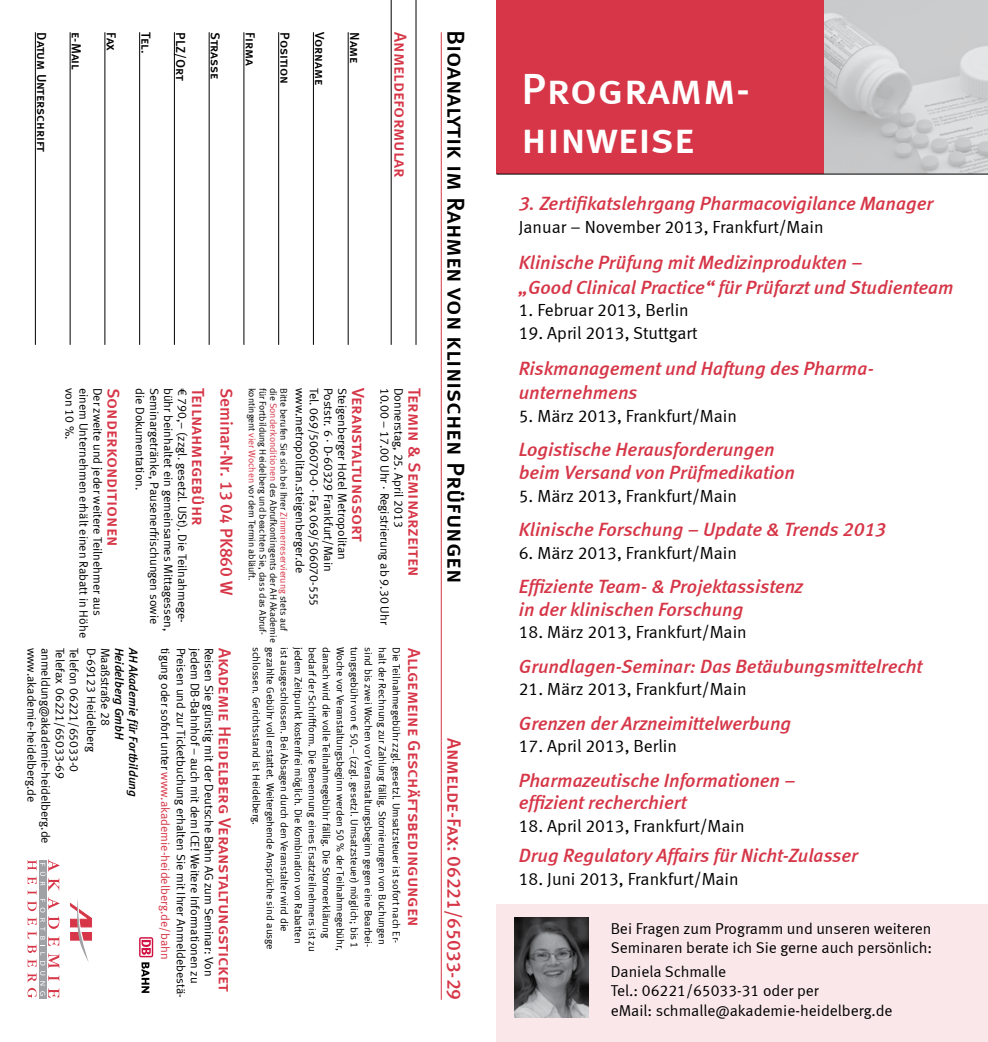
<style>
.page{position:relative;width:988px;height:1042px;background:#fff}
.page>*{position:absolute;margin:0;border:0;box-sizing:border-box;transform-origin:0 0}
.t1{font:43.75px/49px "Meta Medium LF Caps";color:#fff}
.t2{font:24.5px "Meta Medium LF Caps";color:#000}
.t3{font:italic 19.25px/22.8px "Meta Medium LF";color:#d63647}
.t4{font:19.25px "Meta Medium LF Caps";color:#d63647}
.t5{font:17.5px "Meta Normal LF";color:#000}
.t6{font:17.5px "Meta Medium LF Caps";letter-spacing:-.005em;color:#d63647}
.t7{font:17.5px "Meta Medium LF";color:#d63647}
.t8{font:15.75px/19.2px "Meta Normal LF";color:#000}
.t9{font:13.12px "Meta Medium LF Caps";letter-spacing:-.005em;color:#000}
.t10{font:12.25px "Meta Normal LF";color:#000}
.t11{font:12.25px "Meta Normal LF";color:#d63647}
.t12{font:italic 12.25px "Meta Medium LF";color:#000}
.t13{font:10.5px "Meta Normal LF";color:#000}
.t14{font:9.62px/10.5px "Meta Normal LF";color:#000}
.s1{color:#d63647}
.s2{color:#000}
</style>
<div class="page">
<img style="left:823px;top:0;width:164px;height:174px">
<div style="left:496px;top:0;width:327px;height:174px;background:#d63647"></div>
<hr style="left:440px;top:32px;width:1px;height:968px;background:#d63647">
<hr style="left:415px;top:0;width:1px;height:345px;background:#000">
<hr style="left:390px;top:0;width:1px;height:345px;background:#000">
<hr style="left:347px;top:32px;width:1px;height:313px;background:#000">
<hr style="left:313px;top:32px;width:1px;height:313px;background:#000">
<hr style="left:278px;top:32px;width:1px;height:313px;background:#000">
<hr style="left:243px;top:32px;width:1px;height:313px;background:#000">
<hr style="left:209px;top:32px;width:1px;height:313px;background:#000">
<hr style="left:174px;top:32px;width:1px;height:313px;background:#000">
<hr style="left:139px;top:32px;width:1px;height:313px;background:#000">
<hr style="left:104px;top:32px;width:1px;height:313px;background:#000">
<hr style="left:70px;top:32px;width:1px;height:313px;background:#000">
<hr style="left:35px;top:32px;width:1px;height:313px;background:#000">
<svg style="left:70px;top:899px;width:22px;height:63px"></svg>
<svg style="left:28px;top:859px;width:31px;height:139px"></svg>
<hr style="left:496px;top:174px;width:491px;height:1px;background:#000">
<svg style="left:139px;top:937px;width:14px;height:20px"></svg>
<div style="left:140px;top:938px;width:12px;height:18px;background:#fcf2f5"></div>
<svg style="left:141px;top:940px;width:10px;height:15px"></svg>
<svg style="left:141px;top:962px;width:8px;height:31px"></svg>
<div style="left:496px;top:904px;width:491px;height:138px;background:#fae7e9"></div>
<img style="left:514px;top:918px;width:74px;height:99px">
<p class="t9" style="left:49px;top:32px;width:121px;rotate:90deg">Datum Unterschrift</p>
<p class="t9" style="left:84px;top:32px;width:39px;rotate:90deg">e-Mail</p>
<p class="t9" style="left:119px;top:32px;width:20px;rotate:90deg">Fax</p>
<p class="t9" style="left:154px;top:32px;width:22px;rotate:90deg">Tel.</p>
<p class="t9" style="left:188px;top:32px;width:50px;rotate:90deg">PLZ/Ort</p>
<p class="t9" style="left:223px;top:32px;width:48px;rotate:90deg">Strasse</p>
<p class="t9" style="left:258px;top:32px;width:35px;rotate:90deg">Firma</p>
<p class="t9" style="left:292px;top:32px;width:54px;rotate:90deg">Position</p>
<p class="t9" style="left:327px;top:32px;width:54px;rotate:90deg">Vorname</p>
<p class="t9" style="left:362px;top:32px;width:33px;rotate:90deg">Name</p>
<h3 class="t6" style="left:410px;top:32px;width:147px;rotate:90deg">Anmeldeformular</h3>
<h2 class="t2" style="left:470px;top:30px;width:555px;rotate:90deg">Bioanalytik im Rahmen von klinischen Prüfungen</h2>
<p class="t14" style="left:289px;top:388px;width:245px;rotate:90deg">Bitte berufen Sie sich bei Ihrer <span class="s1">Zimmerreservierung</span> stets auf</p>
<p class="t10" style="left:307px;top:388px;width:187px;rotate:90deg">www.metropolitan.steigenberger.de</p>
<p class="t10" style="left:321px;top:388px;width:220px;rotate:90deg">Tel. 069/506070-0 · Fax 069/506070-555</p>
<p class="t10" style="left:335px;top:388px;width:185px;rotate:90deg">Poststr. 6 · D-60329 Frankfurt/Main</p>
<p class="t10" style="left:349px;top:388px;width:173px;rotate:90deg">Steigenberger Hotel Metropolitan</p>
<h3 class="t6" style="left:368px;top:388px;width:156px;rotate:90deg">Veranstaltungsort</h3>
<p class="t10" style="left:391px;top:388px;width:238px;rotate:90deg">10.00 – 17.00 Uhr · Registrierung ab 9.30 Uhr</p>
<p class="t10" style="left:405px;top:388px;width:141px;rotate:90deg">Donnerstag, 25. April 2013</p>
<h3 class="t6" style="left:424px;top:388px;width:190px;rotate:90deg">Termin &amp; Seminarzeiten</h3>
<p class="t10" style="left:77px;top:388px;width:53px;rotate:90deg">von 10 %.</p>
<p class="t10" style="left:91px;top:388px;width:252px;rotate:90deg">einem Unternehmen erhält einen Rabatt in Höhe</p>
<p class="t10" style="left:105px;top:388px;width:229px;rotate:90deg">Der zweite und jeder weitere Teilnehmer aus</p>
<h3 class="t6" style="left:124px;top:388px;width:160px;rotate:90deg">Sonderkonditionen</h3>
<p class="t10" style="left:147px;top:388px;width:104px;rotate:90deg">die Dokumentation.</p>
<p class="t10" style="left:161px;top:388px;width:238px;rotate:90deg">Seminargetränke, Pausenerfrischungen sowie</p>
<p class="t10" style="left:175px;top:388px;width:245px;rotate:90deg">bühr beinhaltet ein gemeinsames Mittagessen,</p>
<p class="t10" style="left:189px;top:388px;width:237px;rotate:90deg">€ 790,– (zzgl. gesetzl. USt). Die Teilnahmege-</p>
<h3 class="t6" style="left:208px;top:388px;width:139px;rotate:90deg">Teilnahmegebühr</h3>
<h3 class="t7" style="left:237px;top:388px;width:209px;rotate:90deg">Seminar-Nr. 13 04 PK860 W</h3>
<p class="t14" style="left:278px;top:388px;width:256px;rotate:90deg">die <span class="s1">Sonderkonditionen</span> des Abrufkontingents der AH Akademie für Fortbildung Heidelberg und beachten Sie, dass das Abruf&shy;kontingent <span class="s1">vier Wochen</span> vor dem Termin abläuft.</p>
<p class="t10" style="left:81px;top:647px;width:126px;rotate:90deg">Telefon 06221/65033-0</p>
<p class="t10" style="left:98px;top:647px;width:106px;rotate:90deg">D-69123 Heidelberg</p>
<p class="t10" style="left:112px;top:647px;width:80px;rotate:90deg">Maaßstraße 28</p>
<p class="t12" style="left:127px;top:647px;width:94px;rotate:90deg">Heidelberg GmbH</p>
<p class="t12" style="left:141px;top:647px;width:151px;rotate:90deg">AH Akademie für Fortbildung</p>
<p class="t10" style="left:39px;top:647px;width:156px;rotate:90deg">www.akademie-heidelberg.de</p>
<p class="t10" style="left:53px;top:647px;width:198px;rotate:90deg">anmeldung@akademie-heidelberg.de</p>
<p class="t10" style="left:67px;top:647px;width:133px;rotate:90deg">Telefax 06221/65033-69</p>
<p class="t13" style="left:262px;top:647px;width:180px;rotate:90deg">schlossen. Gerichtsstand ist Heidelberg.</p>
<p class="t13" style="left:276px;top:647px;width:304px;rotate:90deg">gezahlte Gebühr voll erstattet. Weitergehende Ansprüche sind ausge</p>
<p class="t13" style="left:290px;top:647px;width:286px;rotate:90deg">ist ausgeschlossen. Bei Absagen durch den Veranstalter wird die</p>
<p class="t13" style="left:304px;top:647px;width:298px;rotate:90deg">jedem Zeitpunkt kostenfrei möglich. Die Kombination von Rabatten</p>
<p class="t13" style="left:318px;top:647px;width:306px;rotate:90deg">bedarf der Schriftform. Die Benennung eines Ersatzteilnehmers ist zu</p>
<p class="t13" style="left:332px;top:647px;width:292px;rotate:90deg">danach wird die volle Teilnahmegebühr fällig. Die Stornoerklärung</p>
<p class="t13" style="left:346px;top:647px;width:305px;rotate:90deg">Woche vor Veranstaltungsbeginn werden 50 % der Teilnahmegebühr,</p>
<p class="t13" style="left:360px;top:647px;width:303px;rotate:90deg">tungsgebühr von € 50,– (zzgl. gesetzl. Umsatzsteuer) möglich; bis 1</p>
<p class="t10" style="left:188px;top:647px;width:351px;rotate:90deg">Preisen und zur Ticketbuchung erhalten Sie mit Ihrer Anmeldebestä-</p>
<p class="t10" style="left:202px;top:647px;width:337px;rotate:90deg">jedem DB-Bahnhof − auch mit dem ICE! Weitere Informationen zu</p>
<p class="t10" style="left:216px;top:647px;width:330px;rotate:90deg">Reisen Sie günstig mit der Deutsche Bahn AG zum Seminar: Von</p>
<h3 class="t6" style="left:235px;top:647px;width:346px;rotate:90deg">Akademie Heidelberg Veranstaltungsticket</h3>
<h3 class="t6" style="left:424px;top:647px;width:280px;rotate:90deg">Allgemeine Geschäftsbedingungen</h3>
<p class="t13" style="left:374px;top:647px;width:302px;rotate:90deg">sind bis zwei Wochen vor Veranstaltungsbeginn gegen eine Bearbei-</p>
<p class="t13" style="left:388px;top:647px;width:299px;rotate:90deg">halt der Rechnung zur Zahlung fällig. Stornierungen von Buchungen</p>
<p class="t11" style="left:172px;top:647px;width:313px;rotate:90deg"><span class="s2">tigung oder sofort unter</span> www.akademie-heidelberg.de/bahn</p>
<p class="t13" style="left:402px;top:647px;width:297px;rotate:90deg">Die Teilnahmegebühr zzgl. gesetzl. Umsatzsteuer ist sofort nach Er-</p>
<h3 class="t4" style="left:465px;top:738px;width:264px;rotate:90deg">Anmelde-Fax: 06221/65033-29</h3>
<h1 class="t1" style="left:521px;top:64px;width:230px">Programm&shy;hinweise</h1>
<h3 class="t3" style="left:518px;top:192px;width:416px">3. Zertifikatslehrgang Pharmacovigilance Manager</h3>
<h3 class="t5" style="left:518px;top:217px;width:306px">Januar – November 2013, Frankfurt/Main</h3>
<h3 class="t3" style="left:518px;top:250px;width:436px;line-height:24.5px">Klinische Prüfung mit Medizinprodukten –<br>„Good Clinical Practice“ für Prüfarzt und Studienteam</h3>
<h3 class="t5" style="left:518px;top:300px;width:171px">1. Februar 2013, Berlin</h3>
<h3 class="t5" style="left:518px;top:323px;width:180px">19. April 2013, Stuttgart</h3>
<h3 class="t3" style="left:518px;top:356px;width:356px;line-height:24.5px">Riskmanagement und Haftung des Pharma&shy;unternehmens</h3>
<h3 class="t5" style="left:518px;top:406px;width:219px">5. März 2013, Frankfurt/Main</h3>
<h3 class="t3" style="left:518px;top:438px;width:277px">Logistische Herausforderungen beim Versand von Prüfmedikation</h3>
<h3 class="t5" style="left:518px;top:486px;width:219px">5. März 2013, Frankfurt/Main</h3>
<h3 class="t3" style="left:518px;top:518px;width:368px">Klinische Forschung – Update &amp; Trends 2013</h3>
<h3 class="t5" style="left:518px;top:542px;width:219px">6. März 2013, Frankfurt/Main</h3>
<h3 class="t3" style="left:518px;top:574px;width:286px">Effiziente Team- &amp; Projektassistenz in der klinischen Forschung</h3>
<h3 class="t5" style="left:518px;top:622px;width:229px">18. März 2013, Frankfurt/Main</h3>
<h3 class="t3" style="left:518px;top:654px;width:405px">Grundlagen-Seminar: Das Betäubungsmittelrecht</h3>
<h3 class="t5" style="left:518px;top:679px;width:229px">21. März 2013, Frankfurt/Main</h3>
<h3 class="t3" style="left:518px;top:711px;width:274px">Grenzen der Arzneimittelwerbung</h3>
<h3 class="t5" style="left:518px;top:736px;width:160px">17. April 2013, Berlin</h3>
<h3 class="t3" style="left:518px;top:768px;width:278px">Pharmazeutische Informationen − effizient recherchiert</h3>
<h3 class="t5" style="left:518px;top:816px;width:227px">18. April 2013, Frankfurt/Main</h3>
<h3 class="t3" style="left:518px;top:843px;width:341px">Drug Regulatory Affairs für Nicht-Zulasser</h3>
<h3 class="t5" style="left:518px;top:868px;width:221px">18. Juni 2013, Frankfurt/Main</h3>
<p class="t8" style="left:610px;top:918px;width:323px">Bei Fragen zum Programm und unseren weiteren<br>Seminaren berate ich Sie gerne auch persönlich:</p>
<p class="t8" style="left:610px;top:962px;width:283px">Daniela Schmalle<br>Tel.: 06221/65033-31 oder per<br>eMail: schmalle@akademie-heidelberg.de</p>
</div>
